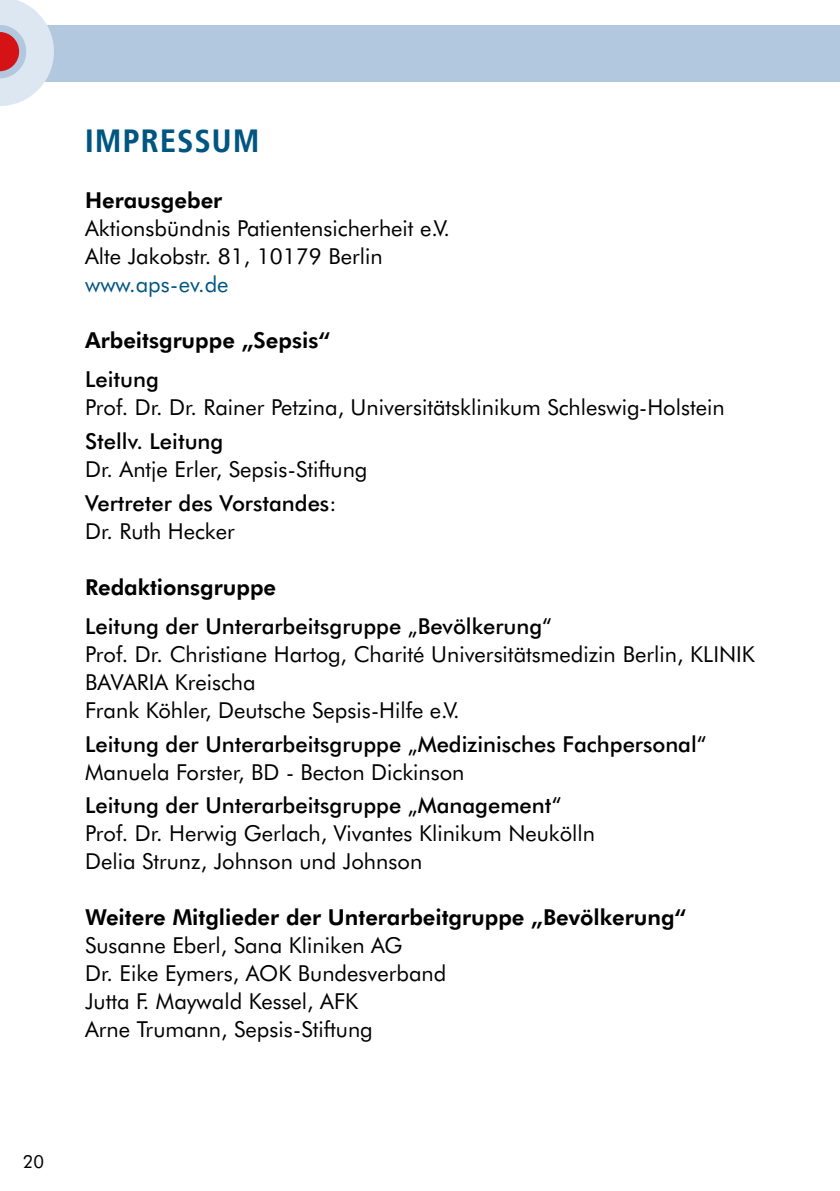
<style>
.page{position:relative;width:840px;height:1191px;background:#fff}
.page>*{position:absolute;margin:0;border:0;box-sizing:border-box;transform-origin:0 0}
.t1{font:700 32px "Transit Offc";letter-spacing:.02em;color:#005681}
.t2{font:22px/28px "Futura BT";color:#000}
.t3{font:500 22px "Futura BT";color:#000}
.t4{font:700 22px "Futura BT";color:#000}
.t5{font:22px "Futura BT";color:#005681}
.t6{font:18px "Futura BT";color:#000}
.s1{font-weight:500}
</style>
<div class="page">
<div style="left:0;top:26px;width:839px;height:56px;background:#b1c8df"></div>
<svg style="left:0;top:0;width:68px;height:106px"></svg>
<h1 class="t1" style="left:85px;top:120px;width:176px">IMPRESSUM</h1>
<p class="t4" style="left:85px;top:186px;width:138px">Herausgeber</p>
<p class="t2" style="left:85px;top:214px;width:366px">Aktionsbündnis Patientensicherheit e.V.<br>Alte Jakobstr. 81, 10179 Berlin</p>
<p class="t5" style="left:85px;top:270px;width:145px">www.aps-ev.de</p>
<p class="t4" style="left:85px;top:326px;width:246px">Arbeitsgruppe „Sepsis“</p>
<p class="t3" style="left:85px;top:365px;width:75px">Leitung</p>
<p class="t2" style="left:85px;top:393px;width:640px">Prof. Dr. Dr. Rainer Petzina, Universitätsklinikum Schleswig-Holstein</p>
<p class="t3" style="left:85px;top:427px;width:140px">Stellv. Leitung</p>
<p class="t2" style="left:85px;top:452px;width:284px;line-height:33.6px">Dr. Antje Erler, Sepsis-Stiftung<br><span class="s1">Vertreter des Vorstandes</span>:</p>
<p class="t2" style="left:85px;top:516px;width:151px">Dr. Ruth Hecker</p>
<p class="t4" style="left:85px;top:572px;width:192px">Redaktionsgruppe</p>
<p class="t3" style="left:85px;top:612px;width:468px">Leitung der Unterarbeitsgruppe „Bevölkerung“</p>
<p class="t2" style="left:85px;top:640px;width:670px">Prof. Dr. Christiane Hartog, Charité Universitätsmedizin Berlin, KLINIK<br>BAVARIA Kreischa<br>Frank Köhler, Deutsche Sepsis-Hilfe e.V.</p>
<p class="t3" style="left:85px;top:729px;width:622px">Leitung der Unterarbeitsgruppe „Medizinisches Fachpersonal“</p>
<p class="t2" style="left:85px;top:757px;width:381px">Manuela Forster, BD - Becton Dickinson</p>
<p class="t3" style="left:85px;top:791px;width:477px">Leitung der Unterarbeitsgruppe „Management“</p>
<p class="t2" style="left:85px;top:819px;width:511px">Prof. Dr. Herwig Gerlach, Vivantes Klinikum Neukölln<br>Delia Strunz, Johnson und Johnson</p>
<p class="t4" style="left:85px;top:903px;width:602px">Weitere Mitglieder der Unterarbeitgruppe „Bevölkerung“</p>
<p class="t2" style="left:85px;top:931px;width:362px">Susanne Eberl, Sana Kliniken AG<br>Dr. Eike Eymers, AOK Bundesverband<br>Jutta F. Maywald Kessel, AFK<br>Arne Trumann, Sepsis-Stiftung</p>
<p class="t6" style="left:23px;top:1150px;width:23px">20</p>
</div>
